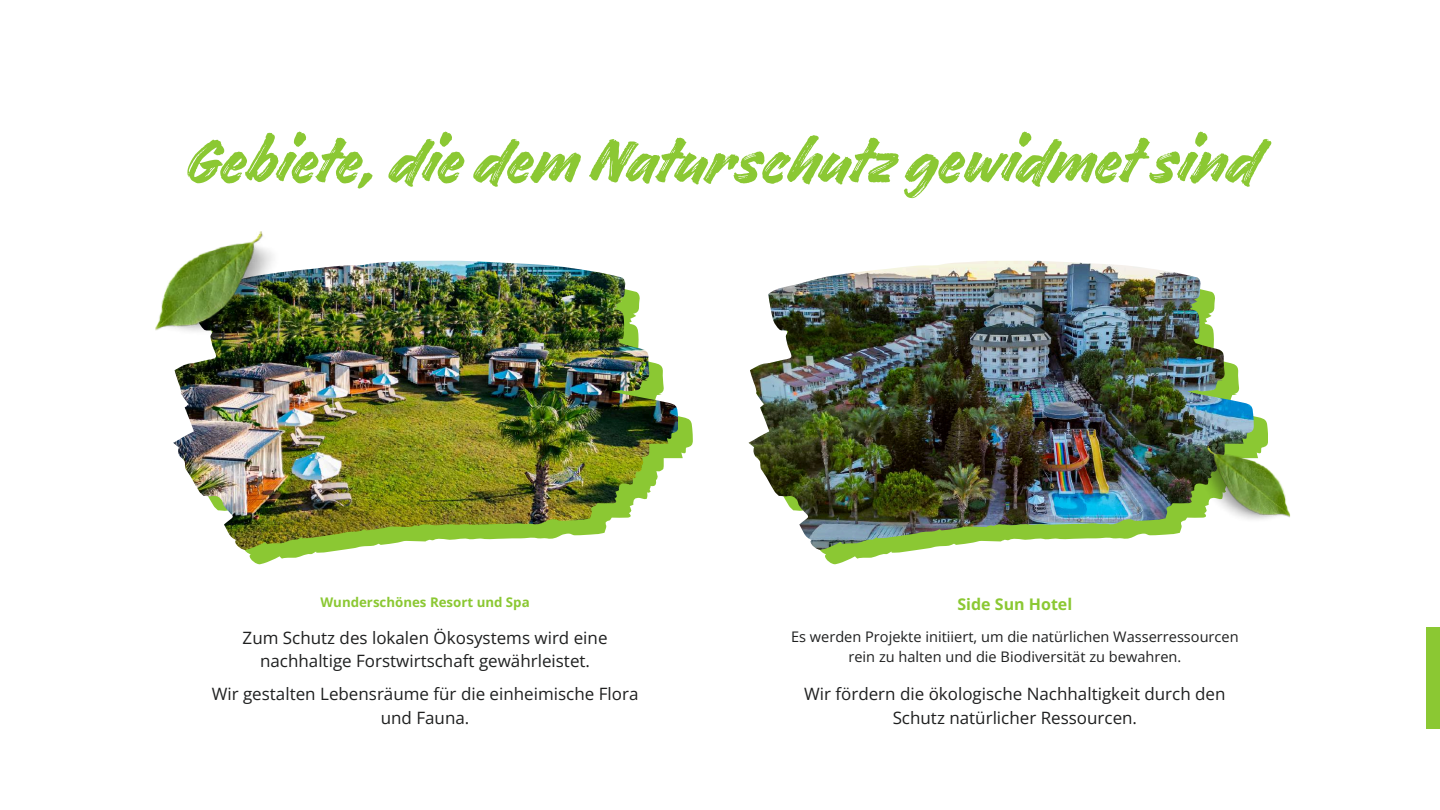
<style>
.page{position:relative;width:1440px;height:810px;background:#fff}
.page>*{position:absolute;margin:0;border:0;box-sizing:border-box;transform-origin:0 0}
.t1{font:70.9px "Handelson Two";color:#8bc833}
.t2{font:17px/23.2px "Open Sans";color:#1f2020;text-align:center}
.t3{font:700 16px "Open Sans";color:#8bc833}
.t4{font:14.6px/20.2px "Open Sans";color:#1f2020;text-align:center}
.t5{font:700 13.3px "Open Sans";color:#8bc833}
</style>
<div class="page">
<div style="left:1427px;top:628px;width:13px;height:101px;background:#8bc833"></div>
<svg style="left:244px;top:416px;width:448px;height:148px"></svg>
<img style="left:173px;top:261px;width:505px;height:289px">
<svg style="left:820px;top:413px;width:448px;height:151px"></svg>
<img style="left:749px;top:261px;width:504px;height:289px">
<img style="left:155px;top:231px;width:134px;height:110px">
<img style="left:1189px;top:445px;width:102px;height:80px">
<h1 class="t1" style="left:183px;top:125px;width:1075px">Gebiete, die dem Naturschutz gewidmet sind</h1>
<p class="t5" style="left:320px;top:593px;width:211px">Wunderschönes Resort und Spa</p>
<p class="t2" style="left:243px;top:625px;width:366px">Zum Schutz des lokalen Ökosystems wird eine nachhaltige Forstwirtschaft gewährleistet.</p>
<p class="t3" style="left:957px;top:593px;width:116px">Side Sun Hotel</p>
<p class="t4" style="left:791px;top:626px;width:449px">Es werden Projekte initiiert, um die natürlichen Wasserressourcen rein zu halten und die Biodiversität zu bewahren.</p>
<p class="t2" style="left:212px;top:682px;width:428px">Wir gestalten Lebensräume für die einheimische Flora und Fauna.</p>
<p class="t2" style="left:804px;top:682px;width:423px">Wir fördern die ökologische Nachhaltigkeit durch den<br>Schutz natürlicher Ressourcen.</p>
</div>
